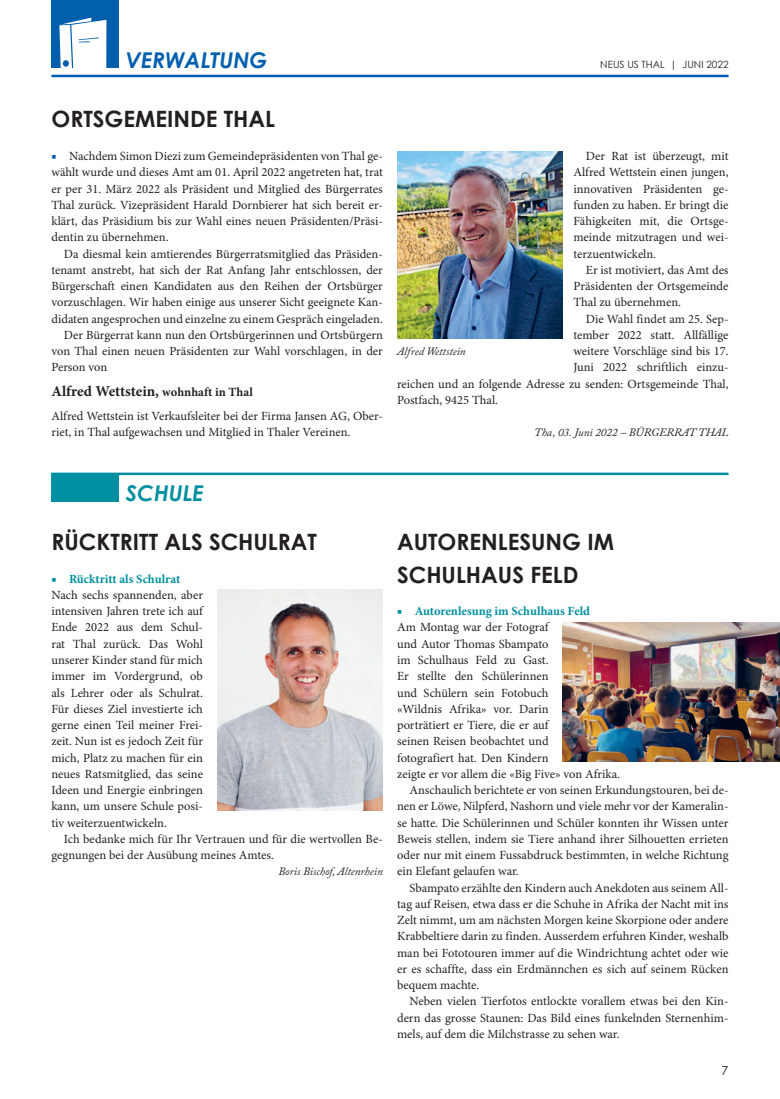
<style>
.page{position:relative;width:780px;height:1099px;background:#fff}
.page>*{position:absolute;margin:0;border:0;box-sizing:border-box;transform-origin:0 0}
.t1{font:700 22.5px/32.5px "Century Gothic";color:#231f20}
.t2{font:italic 700 21.75px "Century Gothic";color:#015fae}
.t3{font:italic 700 21.75px "Century Gothic";color:#008fa0}
.t4{font:700 15px "Minion Pro";color:#231f20}
.t5{font:12.5px/16.2px "Minion Pro";color:#231f20;text-align:justify}
.t6{font:700 12.5px "Minion Pro";color:#008fa0}
.t7{font:12.5px "Century Gothic";color:#231f20}
.t8{font:italic 11.25px "Adobe Caslon Pro";color:#231f20}
.t9{font:10px "Century Gothic";color:#231f20}
.s1{color:#015fae}
.s2{font-size:12.5px}
</style>
<div class="page">
<hr style="left:51px;top:472px;width:677px;height:3px;background:#008fa0">
<div style="left:51px;top:472px;width:68px;height:29px;background:#008fa0"></div>
<div style="left:51px;top:0;width:68px;height:68px;background:#015fae"></div>
<svg style="left:59px;top:18px;width:47px;height:50px;background:#dae8f3"></svg>
<hr style="left:51px;top:75px;width:677px;height:2px;background:#015fae">
<img style="left:397px;top:151px;width:166px;height:188px">
<img style="left:217px;top:589px;width:166px;height:221px">
<img style="left:563px;top:622px;width:217px;height:139px">
<h2 class="t2" style="left:126px;top:44px;width:143px">VERWALTUNG</h2>
<p class="t9" style="left:600px;top:57px;width:130px">NEUS US THAL | JUNI 2022</p>
<h1 class="t1" style="left:51px;top:102px;width:225px">ORTSGEMEINDE THAL</h1>
<p class="t5" style="left:51px;top:148px;width:333px"><span class="s1">■</span> Nachdem Simon Diezi zum Gemeindepräsidenten von Thal ge&shy;wählt wurde und dieses Amt am 01. April 2022 angetreten hat, trat er per 31. März 2022 als Präsident und Mitglied des Bürgerrates Thal zurück. Vizepräsident Harald Dornbierer hat sich bereit er&shy;klärt, das Präsidium bis zur Wahl eines neuen Präsidenten/Präsi&shy;dentin zu übernehmen.</p>
<p class="t5" style="left:64px;top:246px;width:320px">Da diesmal kein amtierendes Bürgerratsmitglied das Präsiden-</p>
<p class="t5" style="left:51px;top:262px;width:333px">tenamt anstrebt, hat sich der Rat Anfang Jahr entschlossen, der</p>
<p class="t5" style="left:51px;top:278px;width:333px">Bürgerschaft einen Kandidaten aus den Reihen der Ortsbürger</p>
<p class="t5" style="left:51px;top:295px;width:333px">vorzuschlagen. Wir haben einige aus unserer Sicht geeignete Kan-</p>
<p class="t5" style="left:51px;top:311px;width:333px">didaten angesprochen und einzelne zu einem Gespräch eingeladen.</p>
<p class="t5" style="left:64px;top:327px;width:320px">Der Bürgerrat kann nun den Ortsbürgerinnen und Ortsbürgern</p>
<p class="t5" style="left:51px;top:343px;width:333px">von Thal einen neuen Präsidenten zur Wahl vorschlagen, in der</p>
<p class="t5" style="left:51px;top:360px;width:57px">Person von</p>
<p class="t4" style="left:51px;top:382px;width:203px">Alfred Wettstein, <span class="s2">wohnhaft in Thal</span></p>
<p class="t5" style="left:51px;top:408px;width:333px">Alfred Wettstein ist Verkaufsleiter bei der Firma Jansen AG, Ober&shy;riet, in Thal aufgewachsen und Mitglied in Thaler Vereinen.</p>
<p class="t5" style="left:573px;top:148px;width:157px;text-indent:13px">Der Rat ist überzeugt, mit Alfred Wettstein einen jungen, innovativen Präsidenten ge&shy;funden zu haben. Er bringt die Fähigkeiten mit, die Ortsge&shy;meinde mitzutragen und wei&shy;terzuentwickeln.</p>
<p class="t5" style="left:573px;top:262px;width:157px;text-indent:13px">Er ist motiviert, das Amt des Präsidenten der Ortsgemeinde Thal zu übernehmen.</p>
<p class="t5" style="left:586px;top:311px;width:144px">Die Wahl findet am 25. Sep-</p>
<p class="t5" style="left:573px;top:327px;width:157px">tember 2022 statt. Allfällige</p>
<p class="t5" style="left:573px;top:343px;width:157px">weitere Vorschläge sind bis 17.</p>
<p class="t5" style="left:573px;top:360px;width:157px">Juni 2022 schriftlich einzu-</p>
<p class="t5" style="left:397px;top:376px;width:333px">reichen und an folgende Adresse zu senden: Ortsgemeinde Thal,</p>
<p class="t5" style="left:397px;top:392px;width:102px">Postfach, 9425 Thal.</p>
<p class="t8" style="left:534px;top:426px;width:196px">Tha, 03. Juni 2022 – BÜRGERRAT THAL</p>
<p class="t8" style="left:397px;top:344px;width:70px">Alfred Wettstein</p>
<h2 class="t3" style="left:126px;top:477px;width:79px">SCHULE</h2>
<h1 class="t1" style="left:51px;top:525px;width:267px">RÜCKTRITT ALS SCHULRAT</h1>
<h1 class="t1" style="left:397px;top:525px;width:218px">AUTORENLESUNG IM<br>SCHULHAUS FELD</h1>
<p class="t6" style="left:51px;top:571px;width:130px">■ Rücktritt als Schulrat</p>
<p class="t5" style="left:51px;top:587px;width:153px">Nach sechs spannenden, aber intensiven Jahren trete ich auf Ende 2022 aus dem Schul&shy;rat Thal zurück. Das Wohl unserer Kinder stand für mich immer im Vordergrund, ob als Lehrer oder als Schulrat.<br>Für dieses Ziel investierte ich gerne einen Teil meiner Frei&shy;zeit. Nun ist es jedoch Zeit für mich, Platz zu machen für ein neues Ratsmitglied, das seine Ideen und Energie einbringen kann, um unsere Schule posi&shy;tiv weiterzuentwickeln.</p>
<p class="t5" style="left:51px;top:831px;width:333px;text-indent:12px">Ich bedanke mich für Ihr Vertrauen und für die wertvollen Be&shy;gegnungen bei der Ausübung meines Amtes.</p>
<p class="t8" style="left:278px;top:864px;width:106px">Boris Bischof, Altenrhein</p>
<p class="t6" style="left:397px;top:603px;width:194px">■ Autorenlesung im Schulhaus Feld</p>
<p class="t5" style="left:397px;top:620px;width:153px">Am Montag war der Fotograf</p>
<p class="t5" style="left:397px;top:636px;width:153px">und Autor Thomas Sbampato</p>
<p class="t5" style="left:397px;top:652px;width:153px">im Schulhaus Feld zu Gast.</p>
<p class="t5" style="left:397px;top:668px;width:153px">Er stellte den Schülerinnen</p>
<p class="t5" style="left:397px;top:685px;width:153px">und Schülern sein Fotobuch</p>
<p class="t5" style="left:397px;top:701px;width:153px">«Wildnis Afrika» vor. Darin</p>
<p class="t5" style="left:397px;top:717px;width:153px">porträtiert er Tiere, die er auf</p>
<p class="t5" style="left:397px;top:733px;width:153px">seinen Reisen beobachtet und</p>
<p class="t5" style="left:397px;top:750px;width:153px">fotografiert hat. Den Kindern</p>
<p class="t5" style="left:397px;top:766px;width:224px">zeigte er vor allem die «Big Five» von Afrika.</p>
<p class="t5" style="left:409px;top:782px;width:320px">Anschaulich berichtete er von seinen Erkundungstouren, bei de-</p>
<p class="t5" style="left:397px;top:798px;width:333px">nen er Löwe, Nilpferd, Nashorn und viele mehr vor der Kameralin-</p>
<p class="t5" style="left:397px;top:815px;width:333px">se hatte. Die Schülerinnen und Schüler konnten ihr Wissen unter</p>
<p class="t5" style="left:397px;top:831px;width:333px">Beweis stellen, indem sie Tiere anhand ihrer Silhouetten errieten</p>
<p class="t5" style="left:397px;top:847px;width:333px">oder nur mit einem Fussabdruck bestimmten, in welche Richtung</p>
<p class="t5" style="left:397px;top:863px;width:123px">ein Elefant gelaufen war.</p>
<p class="t5" style="left:409px;top:880px;width:320px">Sbampato erzählte den Kindern auch Anekdoten aus seinem All-</p>
<p class="t5" style="left:397px;top:896px;width:333px">tag auf Reisen, etwa dass er die Schuhe in Afrika der Nacht mit ins</p>
<p class="t5" style="left:397px;top:912px;width:333px">Zelt nimmt, um am nächsten Morgen keine Skorpione oder andere</p>
<p class="t5" style="left:397px;top:928px;width:333px">Krabbeltiere darin zu finden. Ausserdem erfuhren Kinder, weshalb</p>
<p class="t5" style="left:397px;top:945px;width:333px">man bei Fototouren immer auf die Windrichtung achtet oder wie</p>
<p class="t5" style="left:397px;top:961px;width:333px">er es schaffte, dass ein Erdmännchen es sich auf seinem Rücken</p>
<p class="t5" style="left:397px;top:977px;width:84px">bequem machte.</p>
<p class="t5" style="left:409px;top:993px;width:320px">Neben vielen Tierfotos entlockte vorallem etwas bei den Kin-</p>
<p class="t5" style="left:397px;top:1010px;width:333px">dern das grosse Staunen: Das Bild eines funkelnden Sternenhim-</p>
<p class="t5" style="left:397px;top:1026px;width:224px">mels, auf dem die Milchstrasse zu sehen war.</p>
<p class="t7" style="left:721px;top:1061px;width:8px">7</p>
</div>
